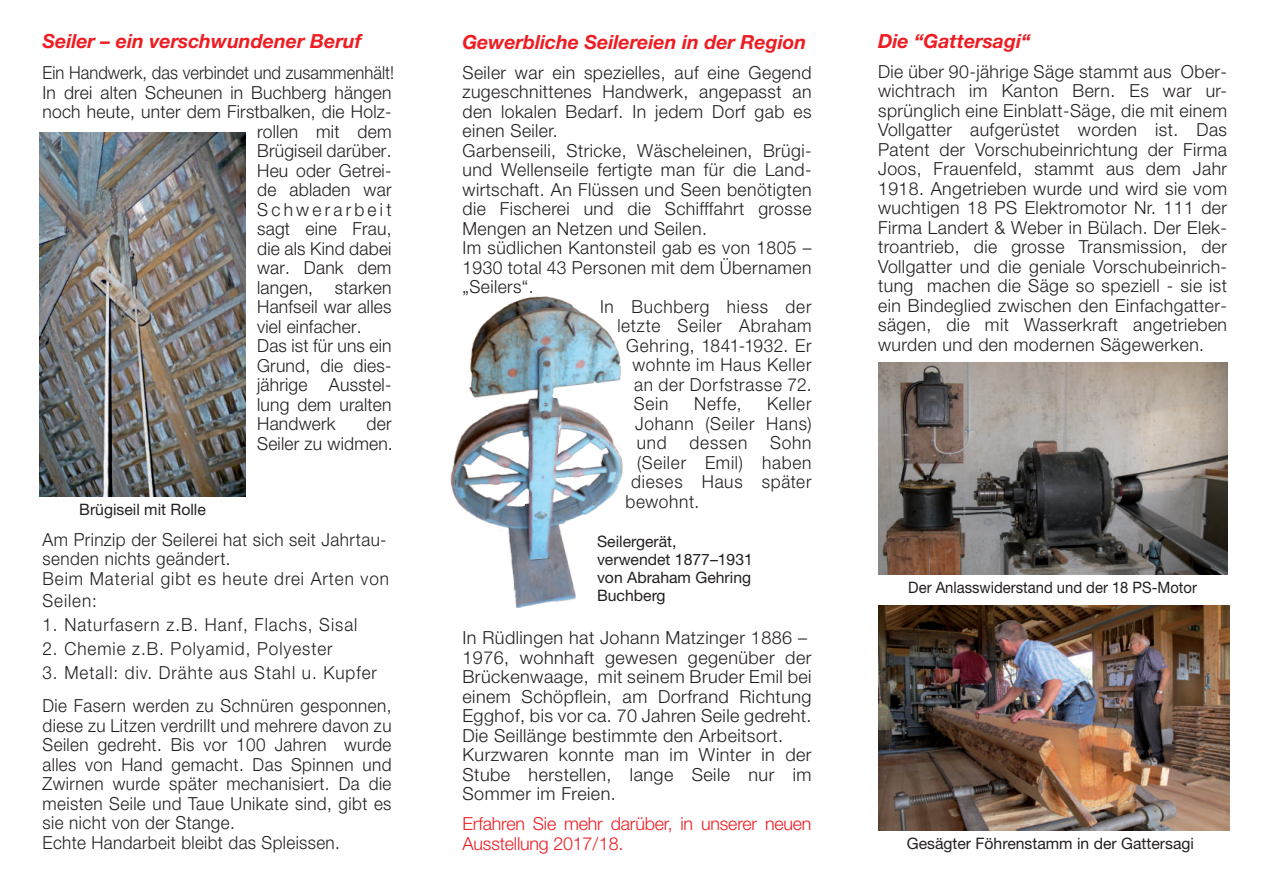
<style>
.page{position:relative;width:1263px;height:893px;background:#fff}
.page>*{position:absolute;margin:0;border:0;box-sizing:border-box;transform-origin:0 0}
.t1{font:italic 700 19.5px "Helvetica Neue LT";color:#ee1d23}
.t2{font:300 18px/19.5px "Helvetica Neue LT";letter-spacing:.025em;color:#231f20}
.t3{font:300 18px/19.5px "Helvetica Neue LT";letter-spacing:.025em;color:#231f20;scale:.95 1}
.t4{font:300 18px/19.5px "Helvetica Neue LT";letter-spacing:.025em;color:#231f20;text-align:justify;scale:.96 1}
.t5{font:300 18px "Helvetica Neue LT";letter-spacing:.045em;color:#231f20;scale:.96 1}
.t6{font:300 18px "Helvetica Neue LT";letter-spacing:.055em;color:#231f20;scale:.95 1}
.t7{font:300 18px/19.5px "Helvetica Neue LT";letter-spacing:-.01em;color:#ee1d23}
.t8{font:300 18px "Helvetica Neue LT";letter-spacing:.005em;color:#231f20;scale:.92 1}
.t9{font:300 18px "Helvetica Neue LT";letter-spacing:.185em;color:#231f20}
.t10{font:15.75px/18px "Helvetica Neue LT";color:#231f20}
.t11{font:15.75px "Helvetica Neue LT";color:#231f20;scale:.94 1}
</style>
<div class="page">
<img style="left:879px;top:362px;width:349px;height:213px">
<img style="left:879px;top:606px;width:350px;height:224px">
<img style="left:39px;top:133px;width:206px;height:363px">
<img style="left:450px;top:296px;width:173px;height:312px">
<p class="t1" style="left:43px;top:29px;width:321px">Seiler – ein verschwundener Beruf</p>
<p class="t8" style="left:43px;top:62px;width:384px">Ein Handwerk, das verbindet und zusammenhält!</p>
<p class="t2" style="left:43px;top:82px;width:351px">In drei alten Scheunen in Buchberg hängen</p>
<p class="t2" style="left:43px;top:102px;width:351px">noch heute, unter dem Firstbalken, die Holz-</p>
<p class="t2" style="left:257px;top:121px;width:136px">rollen mit dem</p>
<p class="t2" style="left:257px;top:141px;width:136px">Brügiseil darüber.</p>
<p class="t2" style="left:257px;top:160px;width:136px">Heu oder Getrei-</p>
<p class="t2" style="left:257px;top:180px;width:136px">de abladen war</p>
<p class="t9" style="left:257px;top:198px;width:136px">Schwerarbeit</p>
<p class="t2" style="left:257px;top:219px;width:136px">sagt eine Frau,</p>
<p class="t2" style="left:257px;top:238px;width:136px">die als Kind dabei</p>
<p class="t2" style="left:257px;top:258px;width:136px">war. Dank dem</p>
<p class="t2" style="left:257px;top:277px;width:136px">langen, starken</p>
<p class="t2" style="left:257px;top:297px;width:136px">Hanfseil war alles</p>
<p class="t2" style="left:257px;top:316px;width:106px">viel einfacher.</p>
<p class="t2" style="left:257px;top:336px;width:136px">Das ist für uns ein</p>
<p class="t2" style="left:257px;top:355px;width:136px">Grund, die dies-</p>
<p class="t2" style="left:257px;top:375px;width:136px">jährige Ausstel-</p>
<p class="t2" style="left:257px;top:394px;width:136px">lung dem uralten</p>
<p class="t2" style="left:257px;top:414px;width:80px">Handwerk</p>
<p class="t2" style="left:257px;top:414px;width:137px;text-align:right">der<br>Seiler zu widmen.</p>
<p class="t10" style="left:79px;top:500px;width:128px">Brügiseil mit Rolle</p>
<p class="t3" style="left:43px;top:529px;width:366px">Am Prinzip der Seilerei hat sich seit Jahrtau&shy;senden nichts geändert.<br>Beim Material gibt es heute drei Arten von</p>
<p class="t3" style="left:43px;top:591px;width:59px">Seilen:</p>
<p class="t6" style="left:43px;top:614px;width:333px">1. Naturfasern z.B. Hanf, Flachs, Sisal</p>
<p class="t6" style="left:43px;top:638px;width:307px">2. Chemie z.B. Polyamid, Polyester</p>
<p class="t3" style="left:43px;top:656px;width:369px;line-height:33px">3. Metall: div. Drähte aus Stahl u. Kupfer<br>Die Fasern werden zu Schnüren gesponnen,</p>
<p class="t3" style="left:43px;top:715px;width:369px">diese zu Litzen verdrillt und mehrere davon zu Seilen gedreht. Bis vor 100 Jahren wurde alles von Hand gemacht. Das Spinnen und Zwirnen wurde später mechanisiert. Da die meisten Seile und Taue Unikate sind, gibt es sie nicht von der Stange.<br>Echte Handarbeit bleibt das Spleissen.</p>
<p class="t1" style="left:462px;top:30px;width:345px">Gewerbliche Seilereien in der Region</p>
<p class="t2" style="left:462px;top:62px;width:351px">Seiler war ein spezielles, auf eine Gegend</p>
<p class="t2" style="left:462px;top:82px;width:350px">zugeschnittenes Handwerk, angepasst an</p>
<p class="t2" style="left:462px;top:101px;width:351px">den lokalen Bedarf. In jedem Dorf gab es</p>
<p class="t2" style="left:462px;top:121px;width:97px">einen Seiler.</p>
<p class="t2" style="left:462px;top:140px;width:351px">Garbenseili, Stricke, Wäscheleinen, Brügi-</p>
<p class="t2" style="left:462px;top:160px;width:351px">und Wellenseile fertigte man für die Land-</p>
<p class="t2" style="left:462px;top:179px;width:351px">wirtschaft. An Flüssen und Seen benötigten</p>
<p class="t2" style="left:462px;top:199px;width:350px">die Fischerei und die Schifffahrt grosse</p>
<p class="t2" style="left:462px;top:218px;width:246px">Mengen an Netzen und Seilen.</p>
<p class="t2" style="left:462px;top:238px;width:351px">Im südlichen Kantonsteil gab es von 1805 –</p>
<p class="t2" style="left:462px;top:257px;width:350px">1930 total 43 Personen mit dem Übernamen</p>
<p class="t2" style="left:462px;top:277px;width:73px">„Seilers“.</p>
<p class="t5" style="left:600px;top:296px;width:222px">In Buchberg hiess der</p>
<p class="t5" style="left:617px;top:315px;width:204px">letzte Seiler Abraham</p>
<p class="t4" style="left:626px;top:335px;width:195px">Gehring, 1841-1932. Er</p>
<p class="t4" style="left:632px;top:355px;width:188px">wohnte im Haus Keller</p>
<p class="t5" style="left:634px;top:373px;width:186px">an der Dorfstrasse 72.</p>
<p class="t4" style="left:634px;top:394px;width:38px">Sein</p>
<p class="t4" style="left:694px;top:394px;width:51px">Neffe,</p>
<p class="t4" style="left:635px;top:394px;width:185px;text-indent:132px">Keller Johann (Seiler Hans) und</p>
<p class="t4" style="left:690px;top:433px;width:62px">dessen</p>
<p class="t4" style="left:770px;top:433px;width:44px">Sohn</p>
<p class="t4" style="left:637px;top:452px;width:183px">(Seiler Emil) haben</p>
<p class="t5" style="left:631px;top:471px;width:189px">dieses Haus später</p>
<p class="t4" style="left:625px;top:491px;width:79px">bewohnt.</p>
<p class="t10" style="left:597px;top:532px;width:157px">Seilergerät, verwendet 1877–1931 von Abraham Gehring<br>Buchberg</p>
<p class="t2" style="left:462px;top:628px;width:351px">In Rüdlingen hat Johann Matzinger 1886 – 1976, wohnhaft gewesen gegenüber der Brückenwaage, mit seinem Bruder Emil bei einem Schöpflein, am Dorfrand Richtung Egghof, bis vor ca. 70 Jahren Seile gedreht.<br>Die Seillänge bestimmte den Arbeitsort.<br>Kurzwaren konnte man im Winter in der Stube herstellen, lange Seile nur im Sommer im Freien.</p>
<p class="t7" style="left:462px;top:814px;width:351px">Erfahren Sie mehr darüber, in unserer neuen<br>Ausstellung 2017/18.</p>
<p class="t1" style="left:878px;top:29px;width:154px">Die “Gattersagi“</p>
<p class="t2" style="left:878px;top:61px;width:351px;text-align:justify">Die über 90-jährige Säge stammt aus Ober&shy;wichtrach im Kanton Bern. Es war ur&shy;sprünglich eine Einblatt-Säge, die mit einem Vollgatter aufgerüstet worden ist. Das Patent der Vorschubeinrichtung der Firma Joos, Frauenfeld, stammt aus dem Jahr 1918. Angetrieben wurde und wird sie vom wuchtigen 18 PS Elektromotor Nr. 111 der Firma Landert &amp; Weber in Bülach. Der Elek&shy;troantrieb, die grosse Transmission, der Vollgatter und die geniale Vorschubeinrich&shy;tung machen die Säge so speziell - sie ist ein Bindeglied zwischen den Einfachgatter&shy;sägen, die mit Wasserkraft angetrieben wurden und den modernen Sägewerken.</p>
<p class="t11" style="left:908px;top:578px;width:309px">Der Anlasswiderstand und der 18 PS-Motor</p>
<p class="t10" style="left:907px;top:834px;width:289px">Gesägter Föhrenstamm in der Gattersagi</p>
</div>
